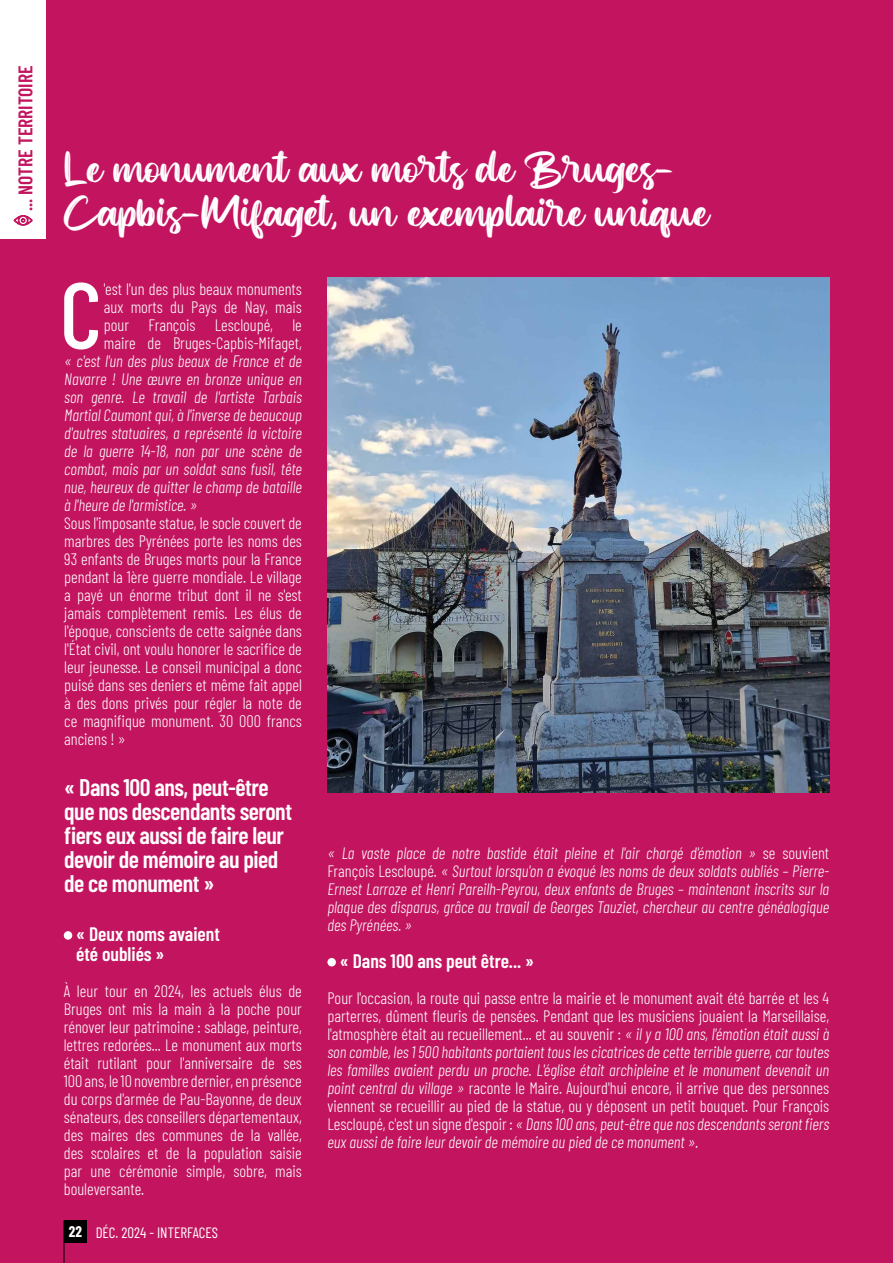
<style>
.page{position:relative;width:893px;height:1263px;background:#c3155f}
.page>*{position:absolute;margin:0;border:0;box-sizing:border-box;transform-origin:0 0}
.t1{font:500 93.6px "Barlow Condensed";color:#fff}
.t2{font:48px/43.5px "Shakies";color:#fff}
.t3{font:600 24px/24px "Barlow Condensed";letter-spacing:-.02em;color:#fff}
.t4{font:600 19.65px "Barlow Condensed";color:#c3155f}
.t5{font:600 19.5px/19.5px "Barlow Condensed";color:#fff}
.t6{font:300 16.5px/18px "Barlow Condensed";color:#fff;text-align:justify}
.t7{font:italic 300 16.5px/18px "Barlow Condensed";color:#fff;text-align:justify}
.t8{font:15px "Barlow Condensed";color:#fff}
.s1{font-weight:700}
.s2{font-style:normal}
.s3{font-style:italic}
</style>
<div class="page">
<hr style="left:64px;top:1220px;width:1px;height:43px;background:#000">
<div style="left:64px;top:1220px;width:23px;height:23px;background:#000"></div>
<img style="left:327px;top:277px;width:502px;height:516px">
<div style="left:0;top:0;width:45px;height:238px;background:#fff"></div>
<svg style="left:14px;top:215px;width:18px;height:11px"></svg>
<div style="left:64px;top:931px;width:8px;height:9px;background:#fff;border-radius:50%"></div>
<div style="left:327px;top:958px;width:9px;height:8px;background:#fff;border-radius:50%"></div>
<p class="t4" style="left:11px;top:211px;width:147px;rotate:-90deg">... NOTRE TERRITOIRE</p>
<h2 class="t2" style="left:64px;top:147px;width:647px">Le monument aux morts de Bruges-<br>Capbis-Mifaget, un exemplaire unique</h2>
<h1 class="t1" style="left:60px;top:248px;width:44px">C</h1>
<p class="t6" style="left:104px;top:279px;width:199px">'est l'un des plus beaux monuments aux morts du Pays de Nay, mais pour François Lescloupé, le maire de Bruges-Capbis-Mifaget,</p>
<p class="t7" style="left:64px;top:351px;width:239px">« c'est l'un des plus beaux de France et de Navarre ! Une œuvre en bronze unique en son genre. Le travail de l'artiste Tarbais Martial Caumont qui, à l'inverse de beaucoup d'autres statuaires, a représenté la victoire de la guerre 14-18, non par une scène de combat, mais par un soldat sans fusil, tête nue, heureux de quitter le champ de bataille à l'heure de l'armistice. »</p>
<p class="t6" style="left:64px;top:513px;width:239px">Sous l'imposante statue, le socle couvert de marbres des Pyrénées porte les noms des 93 enfants de Bruges morts pour la France pendant la 1ère guerre mondiale. Le village a payé un énorme tribut dont il ne s'est jamais complètement remis. Les élus de l'époque, conscients de cette saignée dans l'État civil, ont voulu honorer le sacrifice de leur jeunesse. Le conseil municipal a donc puisé dans ses deniers et même fait appel à des dons privés pour régler la note de ce magnifique monument. 30 000 francs anciens ! »</p>
<h3 class="t3" style="left:64px;top:774px;width:229px">« Dans 100 ans, peut-être que nos descendants seront fiers eux aussi de faire leur devoir de mémoire au pied de ce monument »</h3>
<p class="t5" style="left:76px;top:923px;width:145px">« Deux noms avaient été oubliés »</p>
<p class="t6" style="left:64px;top:980px;width:240px">À leur tour en 2024, les actuels élus de Bruges ont mis la main à la poche pour rénover leur patrimoine : sablage, peinture, lettres redorées... Le monument aux morts était rutilant pour l'anniversaire de ses 100 ans, le 10 novembre dernier, en présence du corps d'armée de Pau-Bayonne, de deux sénateurs, des conseillers départementaux, des maires des communes de la vallée, des scolaires et de la population saisie par une cérémonie simple, sobre, mais bouleversante.</p>
<p class="t8" style="left:69px;top:1222px;width:151px"><span class="s1">22</span> DÉC. 2024 - INTERFACES</p>
<p class="t7" style="left:327px;top:842px;width:503px">« La vaste place de notre bastide était pleine et l'air chargé d'émotion » <span class="s2">se souvient François Lescloupé.</span> « Surtout lorsqu'on a évoqué les noms de deux soldats oubliés – Pierre-Ernest Larroze et Henri Pareilh-Peyrou, deux enfants de Bruges – maintenant inscrits sur la plaque des disparus, grâce au travail de Georges Tauziet, chercheur au centre généalogique des Pyrénées. »</p>
<p class="t5" style="left:340px;top:950px;width:196px">« Dans 100 ans peut être... »</p>
<p class="t6" style="left:327px;top:988px;width:503px">Pour l'occasion, la route qui passe entre la mairie et le monument avait été barrée et les 4 parterres, dûment fleuris de pensées. Pendant que les musiciens jouaient la Marseillaise, l'atmosphère était au recueillement... et au souvenir : <span class="s3">« il y a 100 ans, l'émotion était aussi à son comble, les 1 500 habitants portaient tous les cicatrices de cette terrible guerre, car toutes les familles avaient perdu un proche. L'église était archipleine et le monument devenait un point central du village »</span> raconte le Maire. Aujourd'hui encore, il arrive que des personnes viennent se recueillir au pied de la statue, ou y déposent un petit bouquet. Pour François Lescloupé, c'est un signe d'espoir : <span class="s3">« Dans 100 ans, peut-être que nos descendants seront fiers eux aussi de faire leur devoir de mémoire au pied de ce monument ».</span></p>
</div>
